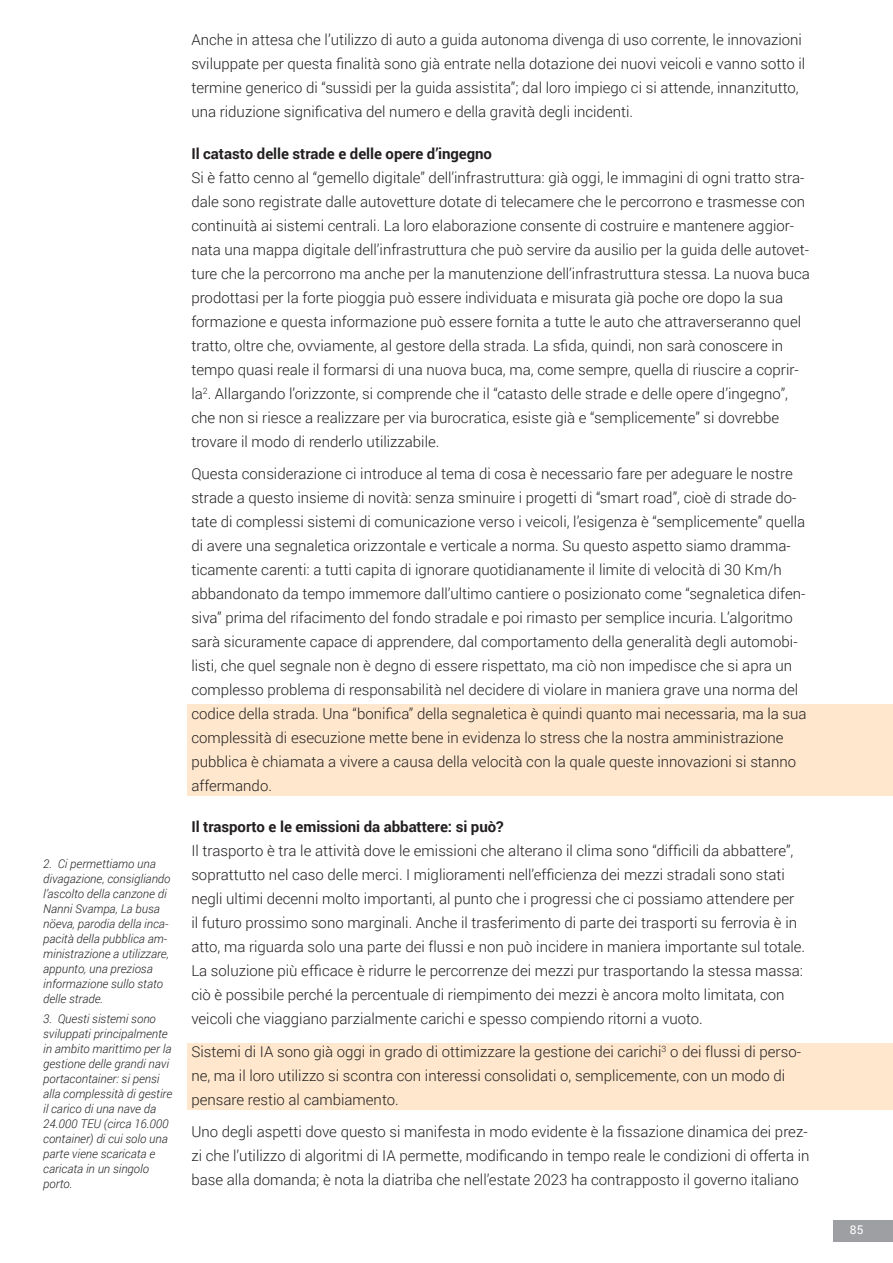
<style>
.page{position:relative;width:893px;height:1263px;background:#fff}
.page>*{position:absolute;margin:0;border:0;box-sizing:border-box;transform-origin:0 0}
.testo{font:300 15px/24px "Roboto";color:#231f20}
.titoletto_nel_testo{font:700 15px "Roboto";letter-spacing:-.005em;color:#231f20}
.note_pié_pagina{font:italic 300 12px/15px "Roboto";color:#231f20}
.t1{font:12px "Roboto";color:#fff}
</style>
<div class="page">
<div style="left:833px;top:1220px;width:60px;height:22px;background:#9d9fa2"></div>
<div style="left:187px;top:704px;width:706px;height:91px;background:#fee7cd"></div>
<div style="left:187px;top:1043px;width:706px;height:67px;background:#fee7cd"></div>
<p class="note_pié_pagina" style="left:43px;top:856px;width:129px">2. Ci permettiamo una divagazione, consigliando l’ascolto della canzone di<br>Nanni Svampa, La busa nöeva, parodia della inca&shy;pacità della pubblica am&shy;ministrazione a utilizzare, appunto, una preziosa informazione sullo stato delle strade.</p>
<p class="note_pié_pagina" style="left:43px;top:1010px;width:131px">3. Questi sistemi sono sviluppati principalmente in ambito marittimo per la gestione delle grandi navi portacontainer: si pensi alla complessità di gestire il carico di una nave da<br>24.000 TEU (circa 16.000 container) di cui solo una parte viene scaricata e caricata in un singolo porto.</p>
<p class="testo" style="left:191px;top:28px;width:615px">Anche in attesa che l’utilizzo di auto a guida autonoma divenga di uso corrente, le innovazioni sviluppate per questa finalità sono già entrate nella dotazione dei nuovi veicoli e vanno sotto il termine generico di “sussidi per la guida assistita”; dal loro impiego ci si attende, innanzitutto, una riduzione significativa del numero e della gravità degli incidenti.</p>
<p class="titoletto_nel_testo" style="left:191px;top:143px;width:302px">Il catasto delle strade e delle opere d’ingegno</p>
<p class="testo" style="left:191px;top:165px;width:620px">Si è fatto cenno al “gemello digitale” dell’infrastruttura: già oggi, le immagini di ogni tratto stra&shy;dale sono registrate dalle autovetture dotate di telecamere che le percorrono e trasmesse con continuità ai sistemi centrali. La loro elaborazione consente di costruire e mantenere aggior&shy;nata una mappa digitale dell’infrastruttura che può servire da ausilio per la guida delle autovet&shy;ture che la percorrono ma anche per la manutenzione dell’infrastruttura stessa. La nuova buca prodottasi per la forte pioggia può essere individuata e misurata già poche ore dopo la sua formazione e questa informazione può essere fornita a tutte le auto che attraverseranno quel tratto, oltre che, ovviamente, al gestore della strada. La sfida, quindi, non sarà conoscere in tempo quasi reale il formarsi di una nuova buca, ma, come sempre, quella di riuscire a coprir&shy;la<sup>2</sup>. Allargando l’orizzonte, si comprende che il “catasto delle strade e delle opere d’ingegno”, che non si riesce a realizzare per via burocratica, esiste già e “semplicemente” si dovrebbe trovare il modo di renderlo utilizzabile.</p>
<p class="testo" style="left:191px;top:461px;width:617px">Questa considerazione ci introduce al tema di cosa è necessario fare per adeguare le nostre strade a questo insieme di novità: senza sminuire i progetti di “smart road”, cioè di strade do&shy;tate di complessi sistemi di comunicazione verso i veicoli, l’esigenza è “semplicemente” quella di avere una segnaletica orizzontale e verticale a norma. Su questo aspetto siamo dramma&shy;ticamente carenti: a tutti capita di ignorare quotidianamente il limite di velocità di 30 Km/h abbandonato da tempo immemore dall’ultimo cantiere o posizionato come “segnaletica difen&shy;siva” prima del rifacimento del fondo stradale e poi rimasto per semplice incuria. L’algoritmo sarà sicuramente capace di apprendere, dal comportamento della generalità degli automobi&shy;listi, che quel segnale non è degno di essere rispettato, ma ciò non impedisce che si apra un complesso problema di responsabilità nel decidere di violare in maniera grave una norma del codice della strada. Una “bonifica” della segnaletica è quindi quanto mai necessaria, ma la sua complessità di esecuzione mette bene in evidenza lo stress che la nostra amministrazione pubblica è chiamata a vivere a causa della velocità con la quale queste innovazioni si stanno affermando.</p>
<p class="titoletto_nel_testo" style="left:191px;top:816px;width:314px">Il trasporto e le emissioni da abbattere: si può?</p>
<p class="testo" style="left:191px;top:838px;width:615px">Il trasporto è tra le attività dove le emissioni che alterano il clima sono “difficili da abbattere”, soprattutto nel caso delle merci. I miglioramenti nell’efficienza dei mezzi stradali sono stati negli ultimi decenni molto importanti, al punto che i progressi che ci possiamo attendere per<br>il futuro prossimo sono marginali. Anche il trasferimento di parte dei trasporti su ferrovia è in atto, ma riguarda solo una parte dei flussi e non può incidere in maniera importante sul totale.<br>La soluzione più efficace è ridurre le percorrenze dei mezzi pur trasportando la stessa massa: ciò è possibile perché la percentuale di riempimento dei mezzi è ancora molto limitata, con veicoli che viaggiano parzialmente carichi e spesso compiendo ritorni a vuoto.</p>
<p class="testo" style="left:191px;top:1039px;width:611px">Sistemi di IA sono già oggi in grado di ottimizzare la gestione dei carichi<sup>3</sup> o dei flussi di perso&shy;ne, ma il loro utilizzo si scontra con interessi consolidati o, semplicemente, con un modo di pensare restio al cambiamento.</p>
<p class="testo" style="left:191px;top:1119px;width:620px">Uno degli aspetti dove questo si manifesta in modo evidente è la fissazione dinamica dei prez&shy;zi che l’utilizzo di algoritmi di IA permette, modificando in tempo reale le condizioni di offerta in base alla domanda; è nota la diatriba che nell’estate 2023 ha contrapposto il governo italiano</p>
<p class="t1" style="left:850px;top:1221px;width:15px">85</p>
</div>
